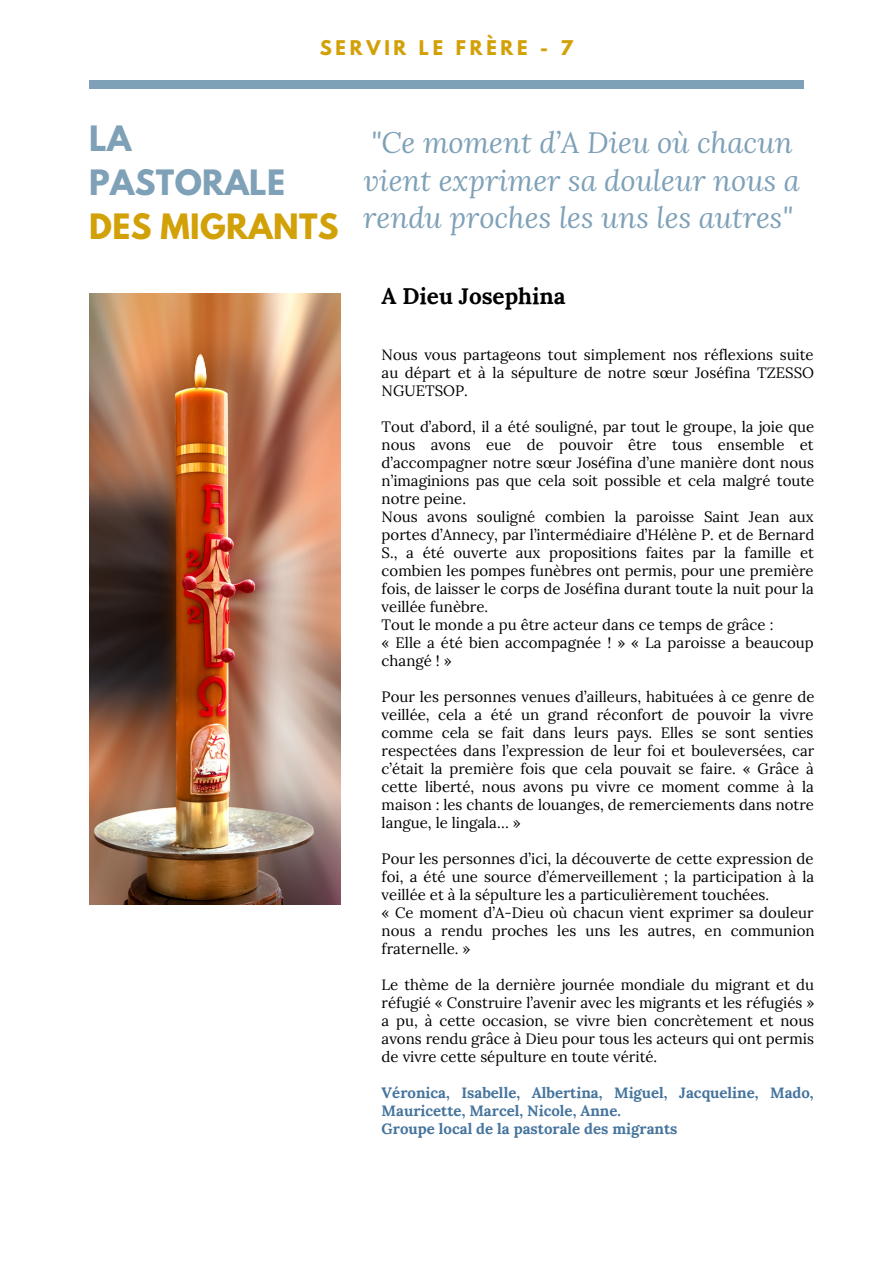
<style>
.page{position:relative;width:893px;height:1264px;background:#fff}
.page>*{position:absolute;margin:0;border:0;box-sizing:border-box;transform-origin:0 0}
.t1{font:700 31.05px/43.8px "League Spartan";letter-spacing:.01em;color:#d2a107}
.t2{font:700 31.05px "League Spartan";color:#7ea1b8}
.t3{font:italic 29.1px/37px "Lora";color:#7ea1b8}
.t4{font:700 22.5px "Lora";color:#000}
.t5{font:700 18px "League Spartan";letter-spacing:.21em;color:#d2a107}
.t6{font:15px/18px "Lora";color:#000;text-align:justify}
.t7{font:700 15px/18px "Lora";color:#45749d}
.s1{color:#7ea1b8}
</style>
<div class="page">
<div style="left:89px;top:80px;width:714px;height:9px;background:#7ea1b8"></div>
<img style="left:89px;top:293px;width:251px;height:611px">
<img style="left:195px;top:353px;width:11px;height:36px">
<p class="t5" style="left:320px;top:39px;width:255px">SERVIR LE FRÈRE - 7</p>
<p class="t2" style="left:89px;top:123px;width:44px">LA</p>
<p class="t1" style="left:89px;top:165px;width:251px"><span class="s1">PASTORALE<br></span>DES MIGRANTS</p>
<p class="t3" style="left:363px;top:124px;width:438px">"Ce moment d’A Dieu où chacun vient exprimer sa douleur nous a rendu proches les uns les autres"</p>
<p class="t4" style="left:381px;top:281px;width:185px">A Dieu Josephina</p>
<p class="t6" style="left:381px;top:346px;width:434px">Nous vous partageons tout simplement nos réflexions suite au départ et à la sépulture de notre sœur Joséfina TZESSO NGUETSOP.</p>
<p class="t6" style="left:381px;top:418px;width:434px">Tout d’abord, il a été souligné, par tout le groupe, la joie que nous avons eue de pouvoir être tous ensemble et d’accompagner notre sœur Joséfina d’une manière dont nous n’imaginions pas que cela soit possible et cela malgré toute notre peine.</p>
<p class="t6" style="left:381px;top:507px;width:434px">Nous avons souligné combien la paroisse Saint Jean aux portes d’Annecy, par l’intermédiaire d’Hélène P. et de Bernard S., a été ouverte aux propositions faites par la famille et combien les pompes funèbres ont permis, pour une première fois, de laisser le corps de Joséfina durant toute la nuit pour la veillée funèbre.</p>
<p class="t6" style="left:381px;top:615px;width:393px">Tout le monde a pu être acteur dans ce temps de grâce :</p>
<p class="t6" style="left:381px;top:633px;width:433px">« Elle a été bien accompagnée ! » « La paroisse a beaucoup changé ! »</p>
<p class="t6" style="left:381px;top:687px;width:434px">Pour les personnes venues d’ailleurs, habituées à ce genre de veillée, cela a été un grand réconfort de pouvoir la vivre comme cela se fait dans leurs pays. Elles se sont senties respectées dans l’expression de leur foi et bouleversées, car c’était la première fois que cela pouvait se faire. « Grâce à cette liberté, nous avons pu vivre ce moment comme à la maison : les chants de louanges, de remerciements dans notre langue, le lingala… »</p>
<p class="t6" style="left:381px;top:849px;width:434px">Pour les personnes d’ici, la découverte de cette expression de foi, a été une source d’émerveillement ; la participation à la veillée et à la sépulture les a particulièrement touchées.</p>
<p class="t6" style="left:381px;top:903px;width:434px">« Ce moment d’A-Dieu où chacun vient exprimer sa douleur nous a rendu proches les uns les autres, en communion fraternelle. »</p>
<p class="t6" style="left:381px;top:975px;width:434px">Le thème de la dernière journée mondiale du migrant et du réfugié « Construire l’avenir avec les migrants et les réfugiés » a pu, à cette occasion, se vivre bien concrètement et nous avons rendu grâce à Dieu pour tous les acteurs qui ont permis de vivre cette sépulture en toute vérité.</p>
<p class="t7" style="left:381px;top:1083px;width:433px">Véronica, Isabelle, Albertina, Miguel, Jacqueline, Mado,<br>Mauricette, Marcel, Nicole, Anne.</p>
<p class="t7" style="left:381px;top:1119px;width:297px">Groupe local de la pastorale des migrants</p>
</div>
